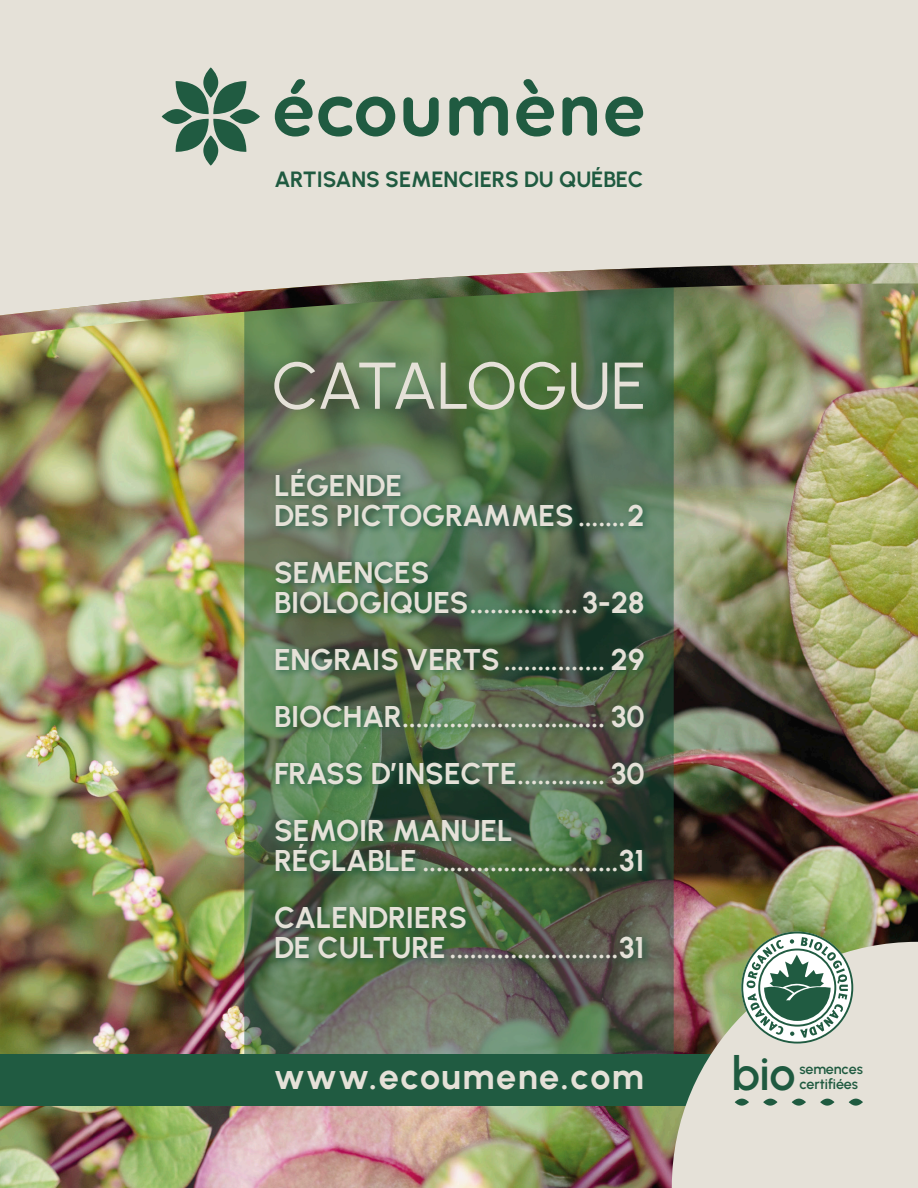
<style>
.page{position:relative;width:918px;height:1188px;background:#fff}
.page>*{position:absolute;margin:0;border:0;box-sizing:border-box;transform-origin:0 0}
.t1{font:66px "Urbanist";letter-spacing:-.01em;color:#e5e1d8}
.t2{font:46.65px "Urbanist";color:#1f5a40}
.t3{font:36px "Urbanist";letter-spacing:.04em;color:#e5e1d8}
.t4{font:30px "Urbanist";letter-spacing:-.005em;color:#e5e1d8}
.t5{font:22.05px "Urbanist";letter-spacing:-.005em;color:#1f5a40}
.t6{font:14.4px/15.6px "Urbanist";letter-spacing:-.01em;color:#1f5a40}
</style>
<div class="page">
<img style="left:0;top:336px;width:918px;height:852px">
<div style="left:0;top:0;width:918px;height:263px;background:#e5e1d8"></div>
<svg style="left:244px;top:336px;width:430px;height:718px;background:#5b7253"></svg>
<div style="left:0;top:1054px;width:918px;height:52px;background:#205b41"></div>
<svg style="left:162px;top:67px;width:98px;height:99px;background:#93a999"></svg>
<svg style="left:275px;top:79px;width:120px;height:58px;background:#9bae9f"></svg>
<svg style="left:403px;top:97px;width:36px;height:40px"></svg>
<svg style="left:449px;top:97px;width:59px;height:39px;background:#769583"></svg>
<svg style="left:516px;top:79px;width:38px;height:58px;background:#88a291"></svg>
<svg style="left:562px;top:97px;width:35px;height:39px"></svg>
<svg style="left:605px;top:97px;width:38px;height:40px;background:#70917e"></svg>
<img style="left:271px;top:464px;width:382px;height:504px">
<img style="left:0;top:263px;width:918px;height:73px">
<svg style="left:672px;top:942px;width:246px;height:246px;background:#d0ccbe"></svg>
<svg style="left:741px;top:932px;width:112px;height:112px"></svg>
<svg style="left:820px;top:1099px;width:14px;height:7px"></svg>
<svg style="left:849px;top:1099px;width:14px;height:7px"></svg>
<svg style="left:735px;top:1099px;width:14px;height:7px"></svg>
<svg style="left:763px;top:1099px;width:14px;height:7px"></svg>
<svg style="left:792px;top:1099px;width:14px;height:7px"></svg>
<p class="t5" style="left:274px;top:165px;width:371px">ARTISANS SEMENCIERS DU QUÉBEC</p>
<p class="t1" style="left:272px;top:342px;width:376px">CATALOGUE</p>
<p class="t4" style="left:274px;top:466px;width:129px">LÉGENDE</p>
<p class="t4" style="left:274px;top:496px;width:372px">DES PICTOGRAMMES .......2</p>
<p class="t4" style="left:274px;top:553px;width:157px">SEMENCES</p>
<p class="t4" style="left:274px;top:583px;width:372px">BIOLOGIQUES................ 3-28</p>
<p class="t4" style="left:274px;top:640px;width:372px">ENGRAIS VERTS............... 29</p>
<p class="t4" style="left:274px;top:697px;width:372px">BIOCHAR.............................. 30</p>
<p class="t4" style="left:274px;top:754px;width:372px">FRASS D’INSECTE............. 30</p>
<p class="t4" style="left:274px;top:811px;width:240px">SEMOIR MANUEL</p>
<p class="t4" style="left:274px;top:841px;width:372px">RÉGLABLE .............................31</p>
<p class="t4" style="left:274px;top:898px;width:195px">CALENDRIERS</p>
<p class="t4" style="left:274px;top:928px;width:372px">DE CULTURE .........................31</p>
<p class="t3" style="left:274px;top:1053px;width:371px">www.ecoumene.com</p>
<p class="t2" style="left:732px;top:1043px;width:65px">bio</p>
<p class="t6" style="left:799px;top:1061px;width:65px">semences certifiées</p>
</div>
